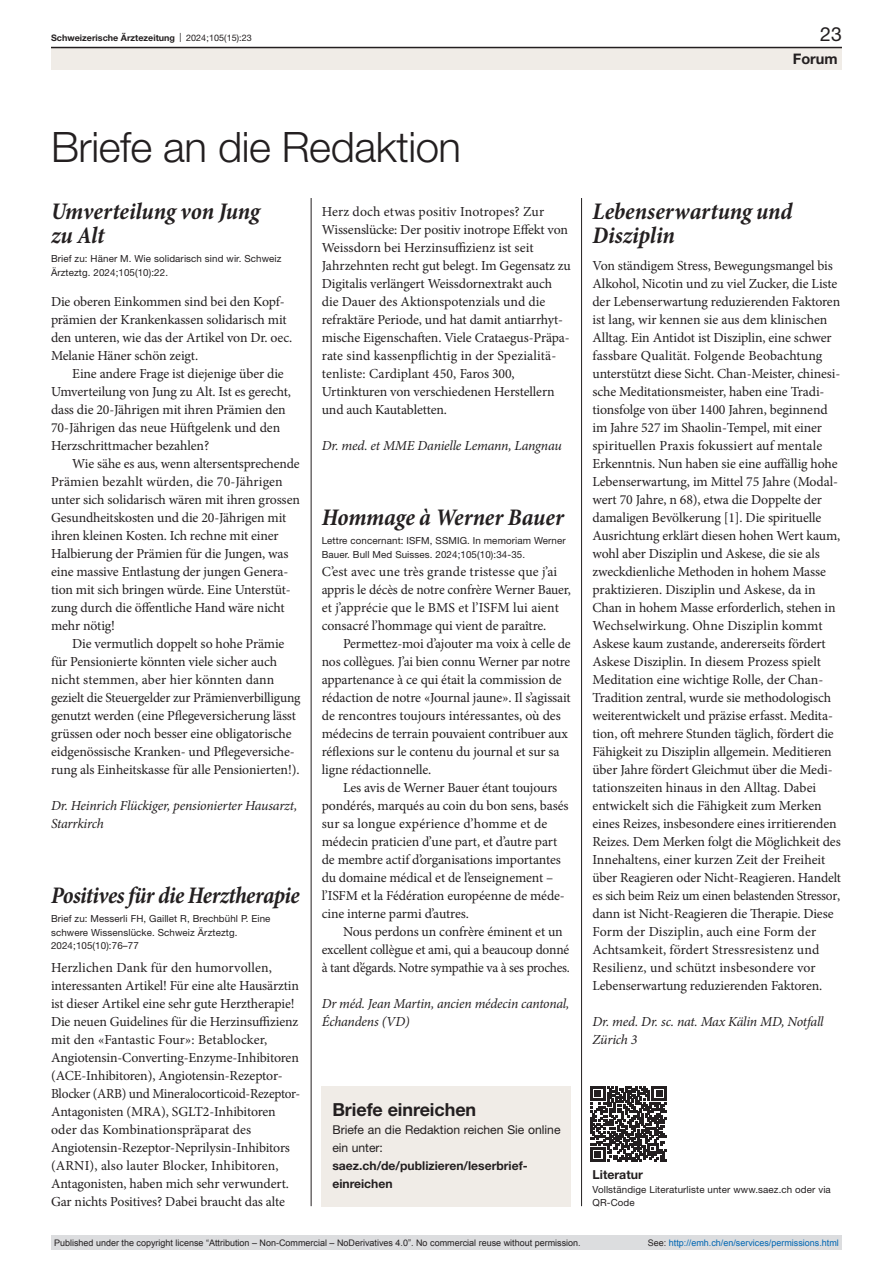
<style>
.page{position:relative;width:893px;height:1263px;background:#fff}
.page>*{position:absolute;margin:0;border:0;box-sizing:border-box;transform-origin:0 0}
.article-title-L28{font:300 42px "Helvetica Neue LT Pro";letter-spacing:-.01em;color:#231f20}
.article-title{font:italic 700 condensed 24px/24px "Minion Pro";letter-spacing:-.01em;color:#231f20}
.t1{font:19.5px "Helvetica Neue LT Pro";color:#231f20}
.box-head1{font:700 18px "Helvetica Neue LT Pro";letter-spacing:-.005em;color:#231f20}
.t2{font:700 14.55px "Helvetica Neue LT Pro";color:#231f20}
.paragraph-left{font:13.8px/18px "Minion Pro";letter-spacing:-.01em;color:#231f20}
.paragraph-left-inden{font:13.8px/18px "Minion Pro";letter-spacing:-.01em;color:#231f20}
.paragraph-left-2{font:italic 13.8px/18px "Minion Pro";letter-spacing:-.015em;color:#231f20}
.online-ref-head{font:700 12.3px "Helvetica Neue LT Pro";color:#231f20}
.box-paragraph{font:12.15px/18px "Helvetica Neue LT Pro";color:#231f20}
.box-paragraph-2{font:700 12.15px/18px "Helvetica Neue LT Pro";color:#231f20}
.paragraph-small{font:9.75px/13.5px "Helvetica Neue LT Pro";letter-spacing:.01em;color:#231f20}
.online-ref{font:9.75px/13.5px "Helvetica Neue LT Pro";letter-spacing:.01em;color:#231f20}
.t3{font:9px "Arial";color:#231f20}
.t4{font:9px "Arial";color:#0066b3}
.t5{font:700 9px "Helvetica Neue LT Pro";color:#231f20}
.s1{font-weight:400}
.s2{color:#231f20}
</style>
<div class="page">
<hr style="left:311px;top:198px;width:1px;height:1008px;background:#231f20">
<hr style="left:581px;top:198px;width:1px;height:1008px;background:#231f20">
<svg style="left:591px;top:1086px;width:75px;height:76px"></svg>
<div style="left:51px;top:48px;width:791px;height:22px;background:#f0ece7"></div>
<hr style="left:51px;top:47px;width:791px;height:1px;background:#231f20">
<div style="left:322px;top:1086px;width:249px;height:120px;background:#f0ece7"></div>
<div style="left:51px;top:1235px;width:791px;height:15px;background:#dcdddf"></div>
<p class="t5" style="left:51px;top:32px;width:202px">Schweizerische Ärztezeitung <span class="s1">| 2024;105(15):23</span></p>
<h3 class="t1" style="left:820px;top:22px;width:23px">23</h3>
<p class="t2" style="left:793px;top:49px;width:46px">Forum</p>
<p class="article-title-L28" style="left:51px;top:121px;width:412px">Briefe an die Redaktion</p>
<p class="article-title" style="left:51px;top:200px;width:210px">Umverteilung von Jung zu Alt</p>
<p class="paragraph-small" style="left:51px;top:252px;width:232px">Brief zu: Häner M. Wie solidarisch sind wir. Schweiz<br>Ärzteztg. 2024;105(10):22.</p>
<p class="paragraph-left" style="left:51px;top:293px;width:243px">Die oberen Einkommen sind bei den Kopf&shy;prämien der Krankenkassen solidarisch mit den unteren, wie das der Artikel von Dr. oec.<br>Melanie Häner schön zeigt.</p>
<p class="paragraph-left-inden" style="left:51px;top:365px;width:241px;text-indent:21px">Eine andere Frage ist diejenige über die Umverteilung von Jung zu Alt. Ist es gerecht, dass die 20-Jährigen mit ihren Prämien den 70-Jährigen das neue Hüftgelenk und den Herzschrittmacher bezahlen?</p>
<p class="paragraph-left-inden" style="left:51px;top:455px;width:250px;text-indent:21px">Wie sähe es aus, wenn altersentsprechende Prämien bezahlt würden, die 70-Jährigen unter sich solidarisch wären mit ihren grossen Gesundheitskosten und die 20-Jährigen mit ihren kleinen Kosten. Ich rechne mit einer Halbierung der Prämien für die Jungen, was eine massive Entlastung der jungen Genera&shy;tion mit sich bringen würde. Eine Unterstüt&shy;zung durch die öffentliche Hand wäre nicht mehr nötig!</p>
<p class="paragraph-left-inden" style="left:51px;top:635px;width:251px;text-indent:21px">Die vermutlich doppelt so hohe Prämie für Pensionierte könnten viele sicher auch nicht stemmen, aber hier könnten dann gezielt die Steuergelder zur Prämienverbilligung genutzt werden (eine Pflegeversicherung lässt grüssen oder noch besser eine obligatorische eidgenössische Kranken- und Pflegeversiche&shy;rung als Einheitskasse für alle Pensionierten!).</p>
<p class="paragraph-left-2" style="left:51px;top:797px;width:248px">Dr. Heinrich Flückiger, pensionierter Hausarzt,<br>Starrkirch</p>
<p class="article-title" style="left:51px;top:884px;width:250px">Positives für die Herztherapie</p>
<p class="paragraph-small" style="left:51px;top:912px;width:221px">Brief zu: Messerli FH, Gaillet R, Brechbühl P. Eine schwere Wissenslücke. Schweiz Ärzteztg.<br>2024;105(10):76–77</p>
<p class="paragraph-left" style="left:51px;top:959px;width:251px">Herzlichen Dank für den humorvollen, interessanten Artikel! Für eine alte Hausärztin ist dieser Artikel eine sehr gute Herztherapie!<br>Die neuen Guidelines für die Herzinsuffizienz mit den «Fantastic Four»: Betablocker, Angiotensin-Converting-Enzyme-Inhibitoren (ACE-Inhibitoren), Angiotensin-Rezeptor-Blocker (ARB) und Mineralocorticoid-Rezeptor-Antagonisten (MRA), SGLT2-Inhibitoren oder das Kombinationspräparat des Angiotensin-Rezeptor-Neprilysin-Inhibitors (ARNI), also lauter Blocker, Inhibitoren, Antagonisten, haben mich sehr verwundert.<br>Gar nichts Positives? Dabei braucht das alte</p>
<p class="paragraph-left" style="left:322px;top:203px;width:251px">Herz doch etwas positiv Inotropes? Zur Wissenslücke: Der positiv inotrope Effekt von Weissdorn bei Herzinsuffizienz ist seit Jahrzehnten recht gut belegt. Im Gegensatz zu Digitalis verlängert Weissdornextrakt auch die Dauer des Aktionspotenzials und die refraktäre Periode, und hat damit antiarrhyt&shy;mische Eigenschaften. Viele Crataegus-Präpa&shy;rate sind kassenpflichtig in der Spezialitä&shy;tenliste: Cardiplant 450, Faros 300, Urtinkturen von verschiedenen Herstellern und auch Kautabletten.</p>
<p class="paragraph-left-2" style="left:322px;top:437px;width:242px">Dr. med. et MME Danielle Lemann, Langnau</p>
<p class="article-title" style="left:322px;top:506px;width:244px">Hommage à Werner Bauer</p>
<p class="paragraph-small" style="left:322px;top:534px;width:245px">Lettre concernant: ISFM, SSMIG. In memoriam Werner<br>Bauer. Bull Med Suisses. 2024;105(10):34-35.</p>
<p class="paragraph-left" style="left:322px;top:563px;width:251px">C’est avec une très grande tristesse que j’ai appris le décès de notre confrère Werner Bauer, et j’apprécie que le BMS et l’ISFM lui aient consacré l’hommage qui vient de paraître.</p>
<p class="paragraph-left-inden" style="left:322px;top:635px;width:251px;text-indent:21px">Permettez-moi d’ajouter ma voix à celle de nos collègues. J’ai bien connu Werner par notre appartenance à ce qui était la commission de rédaction de notre «Journal jaune». Il s’agissait de rencontres toujours intéressantes, où des médecins de terrain pouvaient contribuer aux réflexions sur le contenu du journal et sur sa ligne rédactionnelle.</p>
<p class="paragraph-left-inden" style="left:322px;top:779px;width:248px;text-indent:21px">Les avis de Werner Bauer étant toujours pondérés, marqués au coin du bon sens, basés sur sa longue expérience d’homme et de médecin praticien d’une part, et d’autre part de membre actif d’organisations importantes du domaine médical et de l’enseignement – l’ISFM et la Fédération européenne de méde&shy;cine interne parmi d’autres.</p>
<p class="paragraph-left-inden" style="left:322px;top:923px;width:250px;text-indent:21px">Nous perdons un confrère éminent et un excellent collègue et ami, qui a beaucoup donné à tant d’égards. Notre sympathie va à ses proches.</p>
<p class="paragraph-left-2" style="left:322px;top:995px;width:249px">Dr méd. Jean Martin, ancien médecin cantonal,<br>Échandens (VD)</p>
<p class="box-head1" style="left:332px;top:1098px;width:145px">Briefe einreichen</p>
<p class="box-paragraph" style="left:332px;top:1120px;width:230px">Briefe an die Redaktion reichen Sie online ein unter:</p>
<p class="box-paragraph-2" style="left:332px;top:1156px;width:197px">saez.ch/de/publizieren/leserbrief&shy;einreichen</p>
<p class="article-title" style="left:592px;top:200px;width:202px">Lebenserwartung und<br>Disziplin</p>
<p class="paragraph-left" style="left:592px;top:257px;width:250px">Von ständigem Stress, Bewegungsmangel bis Alkohol, Nicotin und zu viel Zucker, die Liste der Lebenserwartung reduzierenden Faktoren ist lang, wir kennen sie aus dem klinischen Alltag. Ein Antidot ist Disziplin, eine schwer fassbare Qualität. Folgende Beobachtung unterstützt diese Sicht. Chan-Meister, chinesi&shy;sche Meditationsmeister, haben eine Tradi&shy;tionsfolge von über 1400 Jahren, beginnend im Jahre 527 im Shaolin-Tempel, mit einer spirituellen Praxis fokussiert auf mentale Erkenntnis. Nun haben sie eine auffällig hohe Lebenserwartung, im Mittel 75 Jahre (Modal&shy;wert 70 Jahre, n 68), etwa die Doppelte der damaligen Bevölkerung [1]. Die spirituelle Ausrichtung erklärt diesen hohen Wert kaum, wohl aber Disziplin und Askese, die sie als zweckdienliche Methoden in hohem Masse praktizieren. Disziplin und Askese, da in Chan in hohem Masse erforderlich, stehen in Wechselwirkung. Ohne Disziplin kommt Askese kaum zustande, andererseits fördert Askese Disziplin. In diesem Prozess spielt Meditation eine wichtige Rolle, der Chan-Tradition zentral, wurde sie methodologisch weiterentwickelt und präzise erfasst. Medita&shy;tion, oft mehrere Stunden täglich, fördert die Fähigkeit zu Disziplin allgemein. Meditieren über Jahre fördert Gleichmut über die Medi&shy;tationszeiten hinaus in den Alltag. Dabei entwickelt sich die Fähigkeit zum Merken eines Reizes, insbesondere eines irritierenden Reizes. Dem Merken folgt die Möglichkeit des Innehaltens, einer kurzen Zeit der Freiheit über Reagieren oder Nicht-Reagieren. Handelt es sich beim Reiz um einen belastenden Stressor, dann ist Nicht-Reagieren die Therapie. Diese Form der Disziplin, auch eine Form der Achtsamkeit, fördert Stressresistenz und Resilienz, und schützt insbesondere vor Lebenserwartung reduzierenden Faktoren.</p>
<p class="paragraph-left-2" style="left:592px;top:1013px;width:233px">Dr. med. Dr. sc. nat. Max Kälin MD, Notfall<br>Zürich 3</p>
<p class="online-ref-head" style="left:592px;top:1167px;width:52px">Literatur</p>
<p class="online-ref" style="left:592px;top:1182px;width:240px">Vollständige Literaturliste unter www.saez.ch oder via<br>QR-Code</p>
<p class="t3" style="left:54px;top:1237px;width:528px">Published under the copyright license “Attribution – Non-Commercial – NoDerivatives 4.0”. No commercial reuse without permission.</p>
<p class="t4" style="left:648px;top:1237px;width:193px"><span class="s2">See:</span> http://emh.ch/en/services/permissions.html</p>
</div>
